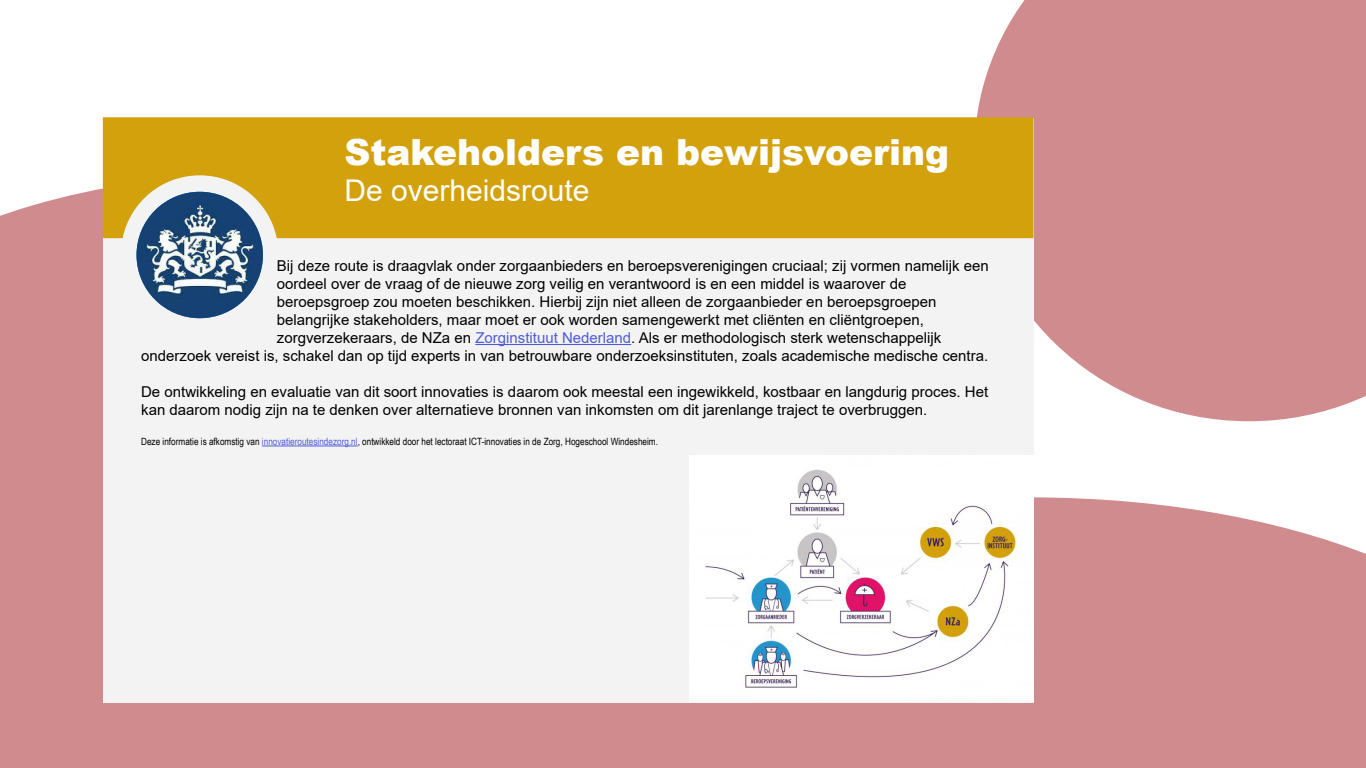
<style>
.page{position:relative;width:1366px;height:768px;background:#fff}
.page>*{position:absolute;margin:0;border:0;box-sizing:border-box;transform-origin:0 0}
.t1{font:900 36px "Arial";color:#fff}
.t2{font:30px "Arial";color:#fff}
.t3{font:15px/18px "Arial";color:#000}
.t4{font:10px "Arial Narrow";color:#000}
.s1{color:#4f5cd6}
</style>
<div class="page">
<div style="left:0;top:175px;width:518px;height:593px;background:#d08b8f"></div>
<div style="left:518px;top:497px;width:848px;height:271px;background:#d08b8f"></div>
<div style="left:977px;top:0;width:389px;height:421px;background:#d08b8f"></div>
<div style="left:103px;top:118px;width:931px;height:585px;background:#f3f3f3"></div>
<div style="left:103px;top:117px;width:931px;height:121px;background:#d3a10c"></div>
<img style="left:137px;top:192px;width:126px;height:126px;border-radius:63px">
<hr style="left:475px;top:344px;width:156px;height:1px;background:#4f5cd6">
<hr style="left:262px;top:446px;width:96px;height:1px;background:#4f5cd6">
<img style="left:689px;top:455px;width:344px;height:246px">
<h1 class="t1" style="left:344px;top:126px;width:606px">Stakeholders en bewijsvoering</h1>
<h2 class="t2" style="left:344px;top:170px;width:247px">De overheidsroute</h2>
<p class="t3" style="left:277px;top:257px;width:713px">Bij deze route is draagvlak onder zorgaanbieders en beroepsverenigingen cruciaal; zij vormen namelijk een</p>
<p class="t3" style="left:277px;top:275px;width:631px">oordeel over de vraag of de nieuwe zorg veilig en verantwoord is en een middel is waarover de</p>
<p class="t3" style="left:277px;top:293px;width:661px">beroepsgroep zou moeten beschikken. Hierbij zijn niet alleen de zorgaanbieder en beroepsgroepen</p>
<p class="t3" style="left:277px;top:311px;width:648px">belangrijke stakeholders, maar moet er ook worden samengewerkt met cliënten en cliëntgroepen,</p>
<p class="t3" style="left:277px;top:329px;width:666px">zorgverzekeraars, de NZa en <span class="s1">Zorginstituut Nederland</span>. Als er methodologisch sterk wetenschappelijk</p>
<p class="t3" style="left:141px;top:347px;width:849px">onderzoek vereist is, schakel dan op tijd experts in van betrouwbare onderzoeksinstituten, zoals academische medische centra.</p>
<p class="t3" style="left:141px;top:383px;width:849px">De ontwikkeling en evaluatie van dit soort innovaties is daarom ook meestal een ingewikkeld, kostbaar en langdurig proces. Het kan daarom nodig zijn na te denken over alternatieve bronnen van inkomsten om dit jarenlange traject te overbruggen.</p>
<p class="t4" style="left:141px;top:434px;width:518px">Deze informatie is afkomstig van <span class="s1">innovatieroutesindezorg.nl</span>, ontwikkeld door het lectoraat ICT-innovaties in de Zorg, Hogeschool Windesheim.</p>
</div>
